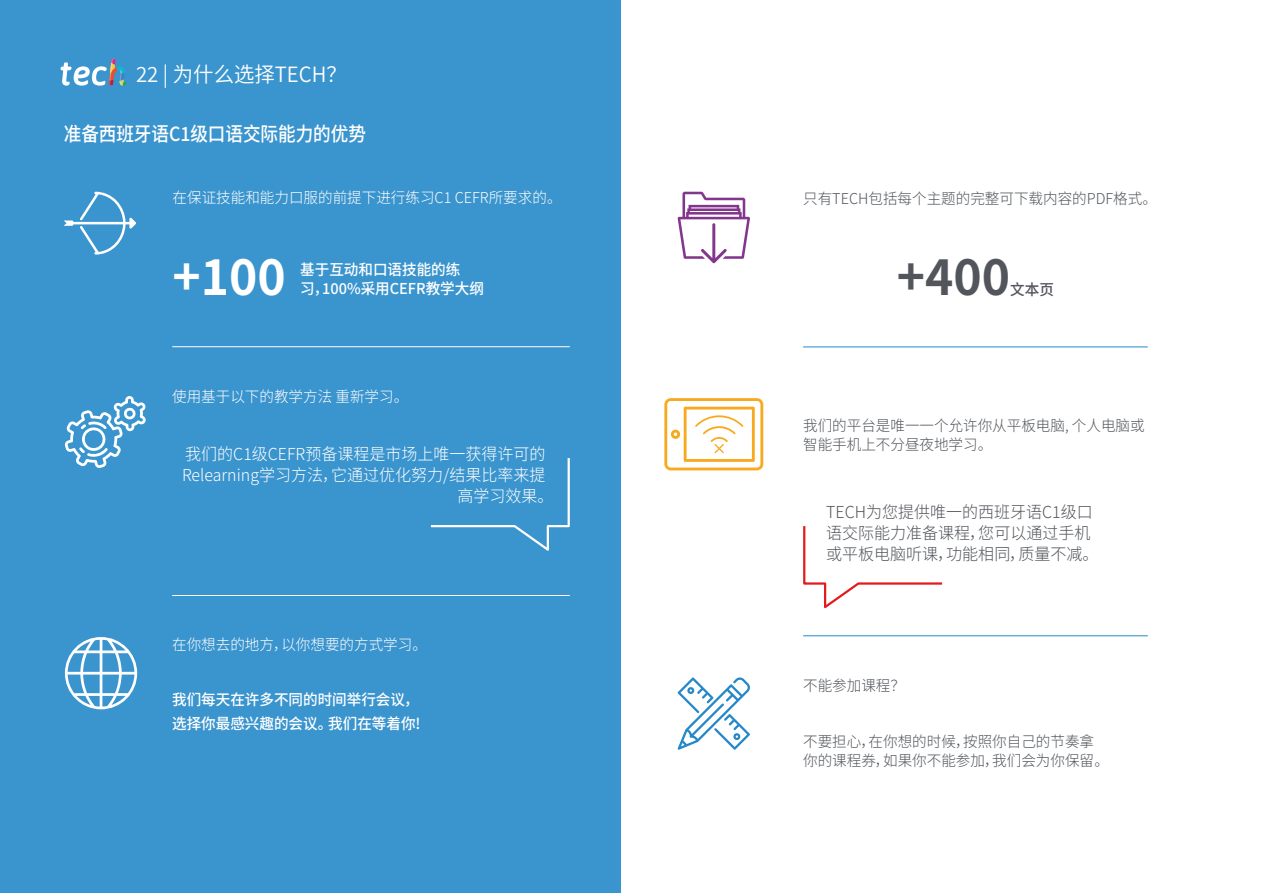
<style>
.page{position:relative;width:1263px;height:893px;background:#fff}
.page>*{position:absolute;margin:0;border:0;box-sizing:border-box;transform-origin:0 0}
.t1{font:700 49.5px "Source Han Sans CN";color:#52555b}
.t2{font:700 49.5px "Source Han Sans CN";color:#fff}
.t3{font:21px "Source Han Sans CN";color:#fff}
.t4{font:500 19.5px "Source Han Sans CN";color:#fff;scale:.9 1}
.t5{font:300 16.5px "Source Han Sans CN";color:#fff}
.t6{font:300 16.5px/21px "Source Han Sans CN";color:#52555b}
.t7{font:300 15px/19.5px "Source Han Sans CN";color:#52555b}
.t8{font:300 15px "Source Han Sans CN";color:#fff}
.t9{font:500 15px/19.5px "Source Han Sans CN";color:#fff}
.t10{font:500 15px "Source Han Sans CN";color:#52555b}
</style>
<div class="page">
<div style="left:0;top:0;width:621px;height:893px;background:#3a94ce"></div>
<svg style="left:803px;top:526px;width:140px;height:83px"></svg>
<svg style="left:430px;top:458px;width:140px;height:93px"></svg>
<svg style="left:65px;top:396px;width:81px;height:72px"></svg>
<svg style="left:678px;top:192px;width:72px;height:71px"></svg>
<svg style="left:64px;top:192px;width:72px;height:63px"></svg>
<svg style="left:65px;top:637px;width:72px;height:72px"></svg>
<svg style="left:677px;top:677px;width:73px;height:73px"></svg>
<svg style="left:664px;top:398px;width:99px;height:72px"></svg>
<hr style="left:172px;top:346px;width:398px;height:1px;background:#fff">
<hr style="left:803px;top:347px;width:345px;height:1px;background:#2488c9">
<hr style="left:172px;top:595px;width:398px;height:1px;background:#fff">
<hr style="left:803px;top:635px;width:345px;height:1px;background:#2488c9">
<svg style="left:61px;top:59px;width:65px;height:27px"></svg>
<h2 class="t3" style="left:136px;top:63px;width:212px">22 | 为什么选择TECH？</h2>
<h3 class="t4" style="left:64px;top:123px;width:337px">准备西班牙语C1级口语交际能力的优势</h3>
<p class="t8" style="left:173px;top:189px;width:390px">在保证技能和能力口服的前提下进行练习C1 CEFR所要求的。</p>
<p class="t7" style="left:803px;top:189px;width:355px">只有TECH包括每个主题的完整可下载内容的PDF格式。</p>
<h1 class="t2" style="left:173px;top:249px;width:115px">+100</h1>
<p class="t9" style="left:300px;top:260px;width:185px">基于互动和口语技能的练<br>习，100%采用CEFR教学大纲</p>
<p class="t8" style="left:172px;top:388px;width:238px">使用基于以下的教学方法 重新学习。</p>
<p class="t5" style="left:185px;top:444px;width:362px">我们的C1级CEFR预备课程是市场上唯一获得许可的</p>
<p class="t5" style="left:182px;top:465px;width:365px">Relearning学习方法，它通过优化努力/结果比率来提</p>
<p class="t5" style="left:457px;top:486px;width:98px">高学习效果。</p>
<p class="t8" style="left:172px;top:636px;width:256px">在你想去的地方，以你想要的方式学习。</p>
<p class="t9" style="left:172px;top:688px;width:250px;line-height:24px">我们每天在许多不同的时间举行会议，选择你最感兴趣的会议。我们在等着你!</p>
<h1 class="t1" style="left:897px;top:249px;width:115px">+400</h1>
<p class="t10" style="left:1010px;top:281px;width:45px">文本页</p>
<p class="t7" style="left:803px;top:416px;width:343px">我们的平台是唯一一个允许你从平板电脑, 个人电脑或智能手机上不分昼夜地学习。</p>
<p class="t6" style="left:826px;top:502px;width:274px">TECH为您提供唯一的西班牙语C1级口语交际能力准备课程，您可以通过手机或平板电脑听课，功能相同，质量不减。</p>
<p class="t7" style="left:803px;top:677px;width:103px">不能参加课程？</p>
<p class="t7" style="left:803px;top:732px;width:307px">不要担心，在你想的时候，按照你自己的节奏拿你的课程券，如果你不能参加，我们会为你保留。</p>
</div>
